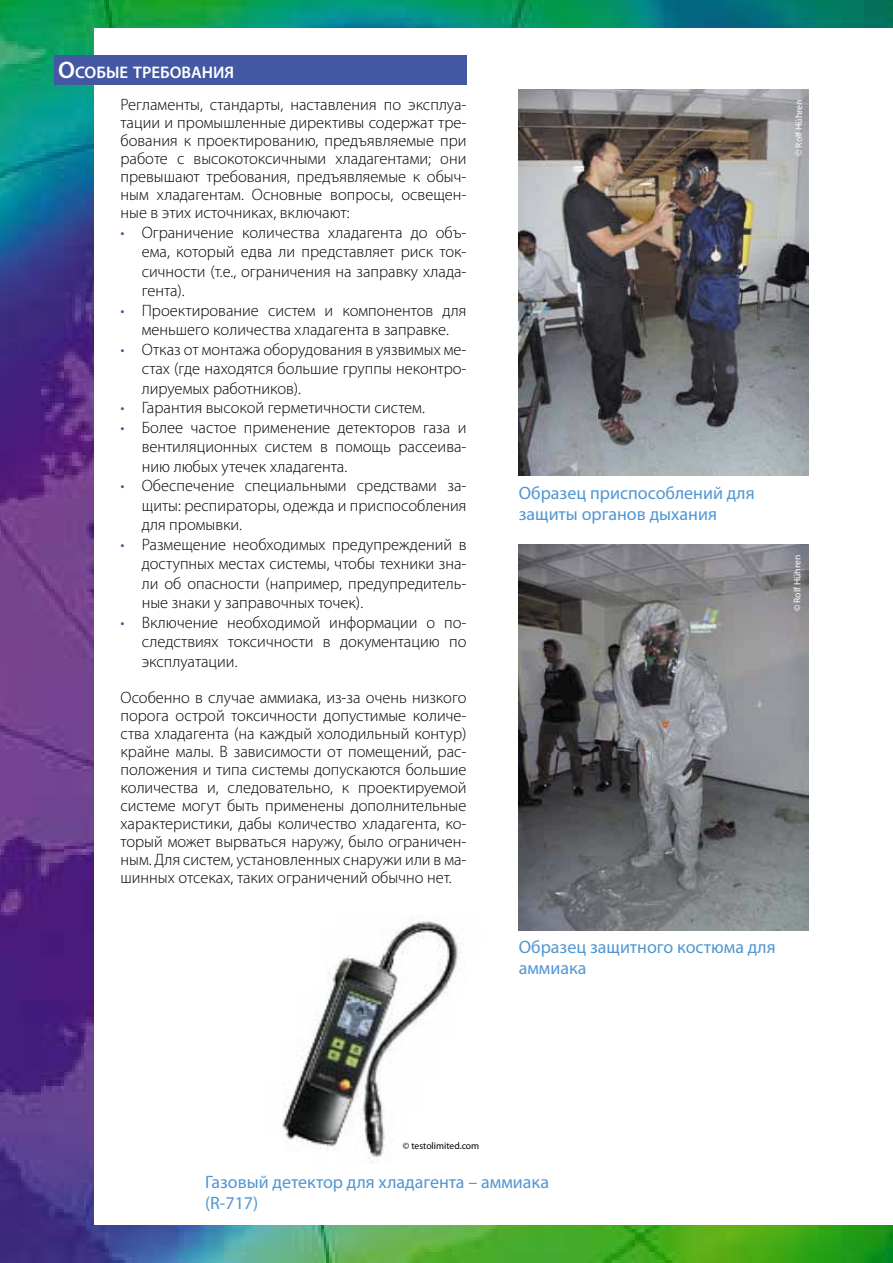
<style>
.page{position:relative;width:893px;height:1263px;background:#fff}
.page>*{position:absolute;margin:0;border:0;box-sizing:border-box;transform-origin:0 0}
.t1{font:18px/21px "Myriad Pro";color:#5296d2}
.t2{font:600 16.8px "Myriad Pro";color:#fff}
.t3{font:300 16.5px/18px "Myriad Pro";color:#000;text-align:justify}
.t4{font:9.6px "Myriad Pro";color:#fff}
.t5{font:9.6px "Myriad Pro";color:#000}
.s1{font-size:24px}
.s2{color:#4457a2}
</style>
<div class="page">
<img style="left:0;top:0;width:893px;height:1262px">
<div style="left:95px;top:28px;width:798px;height:1197px;background:#fff"></div>
<div style="left:54px;top:55px;width:412px;height:30px;background:#4457a2"></div>
<img style="left:282px;top:921px;width:177px;height:240px">
<img style="left:519px;top:89px;width:289px;height:386px">
<img style="left:519px;top:544px;width:289px;height:386px">
<p class="t2" style="left:58px;top:61px;width:177px"><span class="s1">О</span>собые требования</p>
<p class="t3" style="left:121px;top:96px;width:347px">Регламенты, стандарты, наставления по эксплуа&shy;тации и промышленные директивы содержат тре&shy;бования к проектированию, предъявляемые при работе с высокотоксичными хладагентами; они превышают требования, предъявляемые к обыч&shy;ным хладагентам. Основные вопросы, освещен&shy;ные в этих источниках, включают:</p>
<p class="t3" style="left:142px;top:222px;width:326px;line-height:19.5px;text-indent:-21px"><span class="s2">•</span> Ограничение количества хладагента до объ&shy;ема, который едва ли представляет риск ток&shy;сичности (т.e., ограничения на заправку хлада&shy;гента).</p>
<p class="t3" style="left:121px;top:300px;width:347px;line-height:19.5px;text-align:center"><span class="s2">•</span> Проектирование систем и компонентов для меньшего количества хладагента в заправке.</p>
<p class="t3" style="left:142px;top:339px;width:326px;line-height:19.5px;text-indent:-21px"><span class="s2">•</span> Отказ от монтажа оборудования в уязвимых ме&shy;стах (гдe находятся большие группы неконтро&shy;лируемых работников).</p>
<p class="t3" style="left:121px;top:399px;width:306px"><span class="s2">•</span> Гарантия высокой герметичности систем.</p>
<p class="t3" style="left:142px;top:417px;width:326px;line-height:19.5px;text-indent:-21px"><span class="s2">•</span> Более частое применение детекторов газа и вентиляционных систем в помощь рассеива&shy;нию любых утечек хладагента.</p>
<p class="t3" style="left:142px;top:476px;width:326px;line-height:19.5px;text-indent:-21px"><span class="s2">•</span> Обеспечение специальными средствами за&shy;щиты: респираторы, одежда и приспособления для промывки.</p>
<p class="t3" style="left:142px;top:534px;width:326px;line-height:19.5px;text-indent:-21px"><span class="s2">•</span> Размещение необходимых предупреждений в доступных местах системы, чтобы техники зна&shy;ли об опасности (например, предупредитель&shy;ные знаки у заправочных точек).</p>
<p class="t3" style="left:142px;top:612px;width:326px;line-height:19.5px;text-indent:-21px"><span class="s2">•</span> Включение необходимой информации о по&shy;следствиях токсичности в документацию по эксплуатации.</p>
<p class="t3" style="left:121px;top:688px;width:347px">Особенно в случае аммиака, из-за очень низкого порога острой токсичности допустимые количе&shy;ства хладагента (на каждый холодильный контур) крайне малы. В зависимости от помещений, рас&shy;положения и типа системы допускаются большие количества и, следовательно, к проектируемой системе могут быть применены дополнительные характеристики, дабы количество хладагента, ко&shy;торый может вырваться наружу, было ограничен&shy;ным. Для систем, установленных снаружи или в ма&shy;шинных отсеках, таких ограничений обычно нет.</p>
<p class="t4" style="left:793px;top:156px;width:58px;rotate:-90deg">© Rolf Hühren</p>
<p class="t1" style="left:519px;top:482px;width:237px">Образец приспособлений для защиты органов дыхания</p>
<p class="t4" style="left:791px;top:611px;width:58px;rotate:-90deg">© Rolf Hühren</p>
<p class="t1" style="left:519px;top:936px;width:258px">Образец защитного костюма для аммиака</p>
<p class="t5" style="left:403px;top:1140px;width:78px">© testolimited.com</p>
<p class="t1" style="left:205px;top:1171px;width:345px">Газовый детектор для хладагента – аммиака (R-717)</p>
</div>
